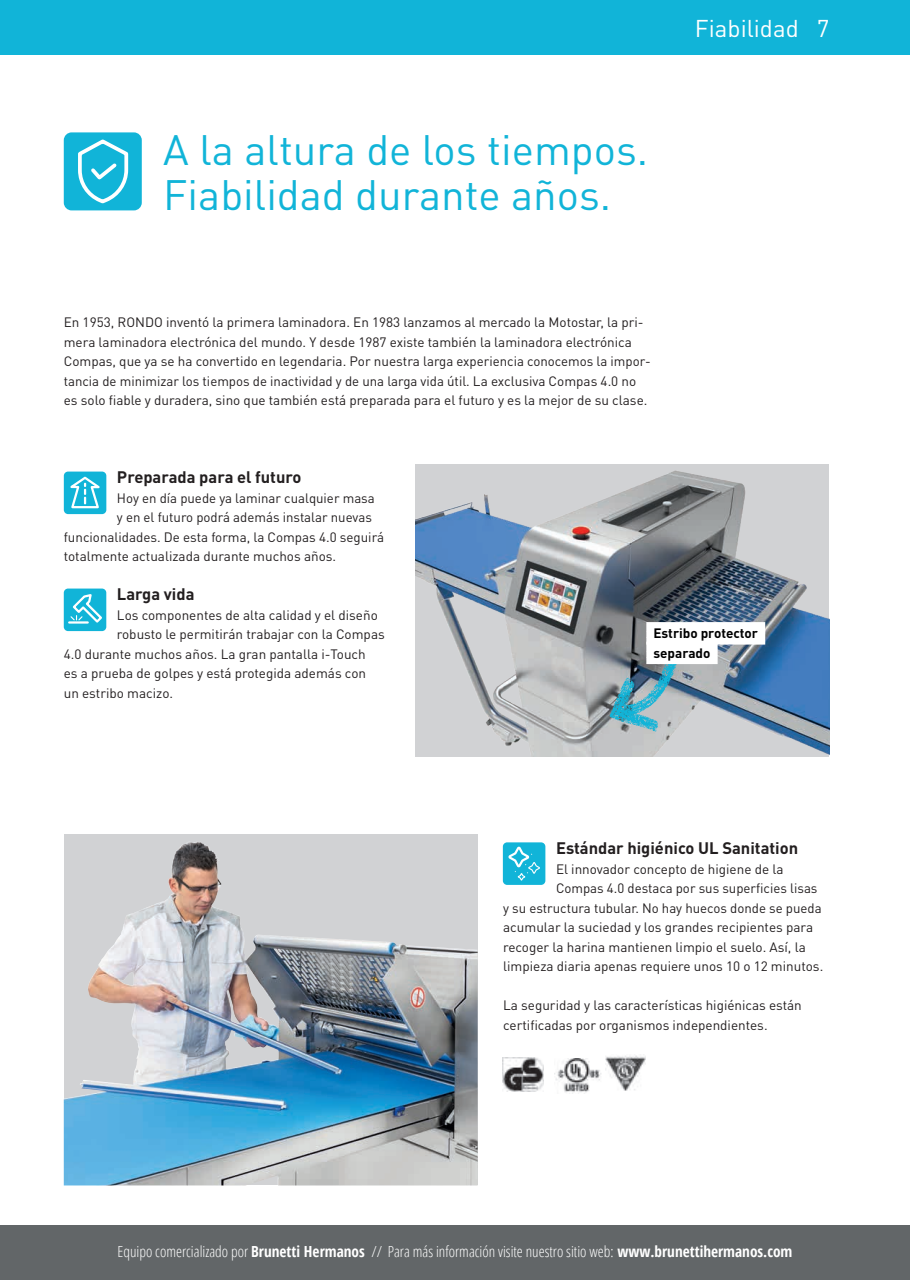
<style>
.page{position:relative;width:910px;height:1280px;background:#fff}
.page>*{position:absolute;margin:0;border:0;box-sizing:border-box;transform-origin:0 0}
.t1{font:42px/45.8px "DIN Pro";color:#11b4d8}
.t2{font:24px "DIN Pro";color:#fff}
.t3{font:700 16.5px "DIN Pro";color:#231f20}
.t4{font:300 condensed 15.3px "Open Sans";color:#fff}
.t5{font:13.5px/19.5px "DIN Pro";color:#231f20}
.t6{font:700 13.5px/19.5px "DIN Pro";color:#000}
.s1{color:#fff}
.s2{font-weight:700}
</style>
<div class="page">
<div style="left:0;top:0;width:910px;height:54px;background:#11b4d8"></div>
<div style="left:64px;top:588px;width:42px;height:43px;background:#11b4d8;border-radius:4px"></div>
<svg style="left:68px;top:594px;width:34px;height:30px"></svg>
<div style="left:503px;top:842px;width:42px;height:43px;background:#11b4d8;border-radius:4px"></div>
<svg style="left:508px;top:846px;width:32px;height:35px"></svg>
<div style="left:64px;top:132px;width:78px;height:78px;background:#11b4d8;border-radius:8px"></div>
<svg style="left:78px;top:139px;width:51px;height:65px"></svg>
<img style="left:415px;top:464px;width:414px;height:292px">
<div style="left:64px;top:472px;width:42px;height:42px;background:#11b4d8;border-radius:4px"></div>
<svg style="left:70px;top:476px;width:30px;height:33px"></svg>
<img style="left:64px;top:834px;width:414px;height:351px">
<img style="left:172px;top:841px;width:25px;height:24px">
<img style="left:503px;top:1058px;width:41px;height:33px">
<img style="left:554px;top:1058px;width:48px;height:35px">
<img style="left:605px;top:1054px;width:40px;height:37px">
<img style="left:609px;top:642px;width:70px;height:89px">
<div style="left:646px;top:622px;width:119px;height:23px;background:#fff"></div>
<div style="left:646px;top:642px;width:72px;height:22px;background:#fff"></div>
<div style="left:0;top:1226px;width:910px;height:54px;background:#626668"></div>
<h1 class="t1" style="left:163px;top:125px;width:486px">A la altura de los tiempos.<br>Fiabilidad durante años.</h1>
<p class="t5" style="left:64px;top:312px;width:589px">En 1953, RONDO inventó la primera laminadora. En 1983 lanzamos al mercado la Motostar, la pri&shy;mera laminadora electrónica del mundo. Y desde 1987 existe también la laminadora electrónica Compas, que ya se ha convertido en legendaria. Por nuestra larga experiencia conocemos la impor&shy;tancia de minimizar los tiempos de inactividad y de una larga vida útil. La exclusiva Compas 4.0 no es solo fiable y duradera, sino que también está preparada para el futuro y es la mejor de su clase.</p>
<h2 class="t2" style="left:695px;top:12px;width:136px">Fiabilidad 7</h2>
<p class="t3" style="left:117px;top:466px;width:186px">Preparada para el futuro</p>
<p class="t5" style="left:117px;top:488px;width:259px">Hoy en día puede ya laminar cualquier masa</p>
<p class="t5" style="left:117px;top:507px;width:256px">y en el futuro podrá además instalar nuevas</p>
<p class="t5" style="left:64px;top:527px;width:322px">funcionalidades. De esta forma, la Compas 4.0 seguirá</p>
<p class="t5" style="left:64px;top:546px;width:274px">totalmente actualizada durante muchos años.</p>
<p class="t3" style="left:117px;top:583px;width:79px">Larga vida</p>
<p class="t5" style="left:117px;top:605px;width:262px">Los componentes de alta calidad y el diseño</p>
<p class="t5" style="left:117px;top:624px;width:269px">robusto le permitirán trabajar con la Compas</p>
<p class="t5" style="left:64px;top:644px;width:304px">4.0 durante muchos años. La gran pantalla i-Touch</p>
<p class="t5" style="left:64px;top:663px;width:304px">es a prueba de golpes y está protegida además con</p>
<p class="t5" style="left:64px;top:683px;width:111px">un estribo macizo.</p>
<p class="t6" style="left:646px;top:623px;width:120px"><span class="s1">x</span>Estribo protector<span class="s1">x x</span>separado<span class="s1">x</span></p>
<p class="t3" style="left:556px;top:837px;width:244px">Estándar higiénico UL Sanitation</p>
<p class="t5" style="left:556px;top:858px;width:229px">El innovador concepto de higiene de la</p>
<p class="t5" style="left:556px;top:878px;width:263px">Compas 4.0 destaca por sus superficies lisas</p>
<p class="t5" style="left:503px;top:897px;width:320px">y su estructura tubular. No hay huecos donde se pueda</p>
<p class="t5" style="left:503px;top:917px;width:311px">acumular la suciedad y los grandes recipientes para</p>
<p class="t5" style="left:503px;top:936px;width:304px">recoger la harina mantienen limpio el suelo. Así, la</p>
<p class="t5" style="left:503px;top:956px;width:322px">limpieza diaria apenas requiere unos 10 o 12 minutos.</p>
<p class="t5" style="left:503px;top:995px;width:300px">La seguridad y las características higiénicas están certificadas por organismos independientes.</p>
<p class="t4" style="left:118px;top:1241px;width:676px">Equipo comercializado por <span class="s2">Brunetti Hermanos</span> // Para más información visite nuestro sitio web: <span class="s2">www.brunettihermanos.com</span></p>
</div>
